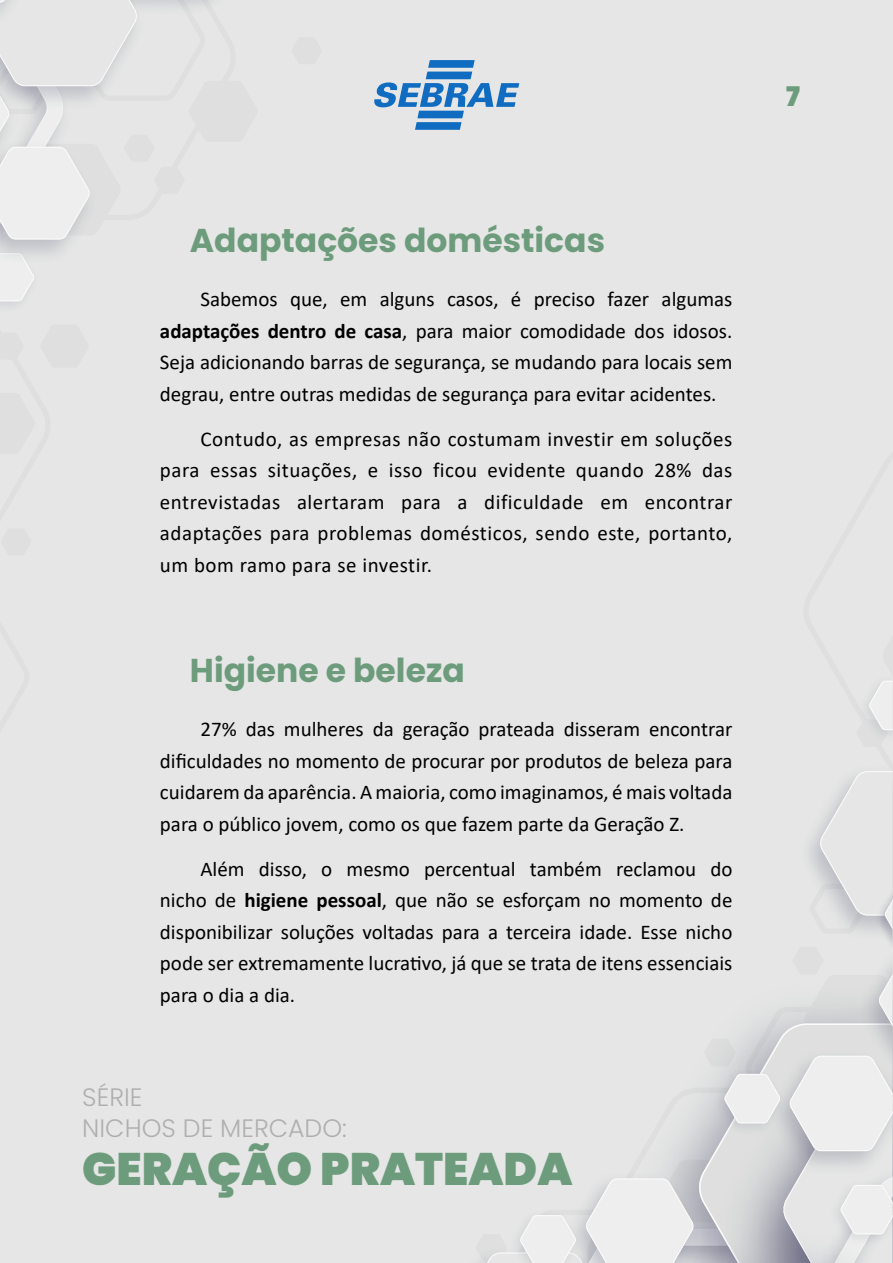
<style>
.page{position:relative;width:893px;height:1263px;background:#e5e6e5}
.page>*{position:absolute;margin:0;border:0;box-sizing:border-box;transform-origin:0 0}
.t1{font:900 45.45px "Poppins";color:#6d9c7c}
.t2{font:700 33px "Poppins";color:#6d9c7c}
.t3{font:900 27px "Poppins";color:#6d9c7c}
.t4{font:300 25.2px/30.2px "Poppins";color:#afafaf}
.t5{font:21px/31.5px "Calibri";color:#000;text-align:justify}
.s1{font-weight:700}
</style>
<div class="page">
<img style="left:889px;top:939px;width:4px;height:5px">
<svg style="left:810px;top:681px;width:83px;height:258px"></svg>
<svg style="left:481px;top:965px;width:412px;height:298px"></svg>
<img style="left:0;top:239px;width:69px;height:32px">
<svg style="left:0;top:0;width:211px;height:239px"></svg>
<svg style="left:374px;top:60px;width:145px;height:70px"></svg>
<h2 class="t2" style="left:190px;top:221px;width:417px">Adaptações domésticas</h2>
<p class="t5" style="left:160px;top:283px;width:574px;text-indent:41px">Sabemos que, em alguns casos, é preciso fazer algumas <span class="s1">adaptações dentro de casa</span>, para maior comodidade dos idosos.<br>Seja adicionando barras de segurança, se mudando para locais sem degrau, entre outras medidas de segurança para evitar acidentes.</p>
<p class="t5" style="left:160px;top:422px;width:574px;text-indent:41px">Contudo, as empresas não costumam investir em soluções para essas situações, e isso ficou evidente quando 28% das entrevistadas alertaram para a dificuldade em encontrar adaptações para problemas domésticos, sendo este, portanto, um bom ramo para se investir.</p>
<h2 class="t2" style="left:190px;top:652px;width:276px">Higiene e beleza</h2>
<p class="t5" style="left:160px;top:713px;width:574px;text-indent:41px">27% das mulheres da geração prateada disseram encontrar dificuldades no momento de procurar por produtos de beleza para cuidarem da aparência. A maioria, como imaginamos, é mais voltada para o público jovem, como os que fazem parte da Geração Z.</p>
<p class="t5" style="left:160px;top:853px;width:574px;text-indent:41px">Além disso, o mesmo percentual também reclamou do nicho de <span class="s1">higiene pessoal</span>, que não se esforçam no momento de disponibilizar soluções voltadas para a terceira idade. Esse nicho pode ser extremamente lucrativo, já que se trata de itens essenciais para o dia a dia.</p>
<p class="t4" style="left:82px;top:1082px;width:266px">SÉRIE<br>NICHOS DE MERCADO:</p>
<h1 class="t1" style="left:82px;top:1143px;width:492px">GERAÇÃO PRATEADA</h1>
<p class="t3" style="left:786px;top:80px;width:15px">7</p>
</div>
